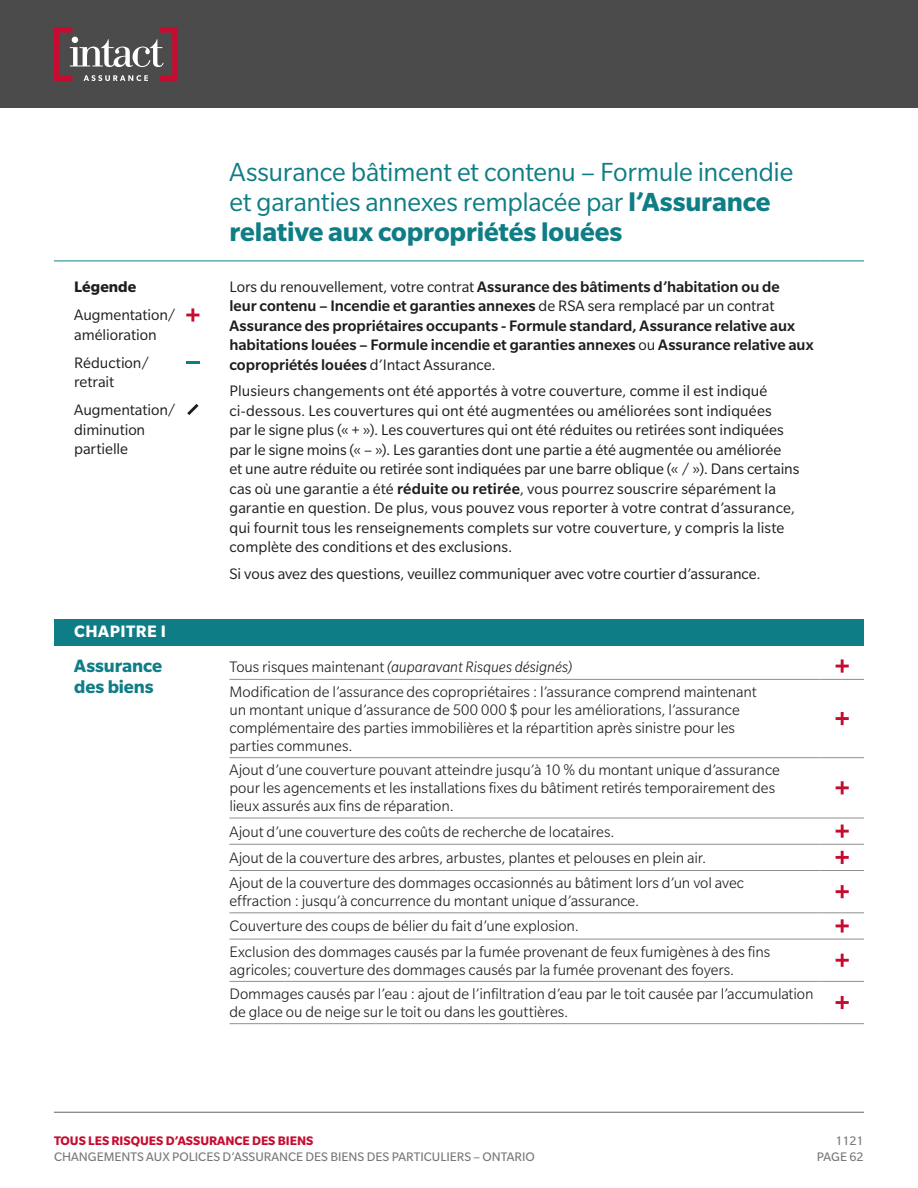
<style>
.page{position:relative;width:918px;height:1188px;background:#fff}
.page>*{position:absolute;margin:0;border:0;box-sizing:border-box;transform-origin:0 0}
.t1{font:28.5px/30px "Slate Std";letter-spacing:-.01em;color:#0f7d85}
.t2{font:700 19.5px/21px "Slate Std";letter-spacing:-.005em;color:#0f7d85}
.t3{font:700 18px "Slate Std";letter-spacing:.03em;color:#fff}
.t4{font:300 16.5px/18px "Slate Std";letter-spacing:-.005em;color:#1e1e1e}
.t5{font:16.5px/19.5px "Slate Std";color:#1e1e1e}
.t6{font:500 16.5px/19.5px "Slate Std";letter-spacing:-.005em;color:#1e1e1e}
.t7{font:700 16.5px "Slate Std";color:#1e1e1e}
.t8{font:13.5px/16.2px "Slate Std";color:#787878;text-align:right}
.t9{font:700 13.5px "Slate Std";color:#c60c30}
.s1{font-weight:700}
.s2{font-weight:400}
.s3{font-weight:500}
.s4{font-style:italic}
</style>
<div class="page">
<div style="left:0;top:0;width:918px;height:108px;background:#4b4b4b"></div>
<hr style="left:54px;top:1112px;width:810px;height:1px;background:#666">
<svg style="left:54px;top:27px;width:124px;height:54px"></svg>
<div style="left:54px;top:619px;width:810px;height:27px;background:#0f7d85"></div>
<hr style="left:820px;top:679px;width:44px;height:1px;background:#8f8f8f">
<hr style="left:820px;top:757px;width:44px;height:1px;background:#8f8f8f">
<hr style="left:54px;top:261px;width:176px;height:1px;background:#0f7d85">
<hr style="left:230px;top:261px;width:590px;height:1px;background:#0f7d85">
<hr style="left:820px;top:261px;width:44px;height:1px;background:#0f7d85">
<hr style="left:230px;top:679px;width:590px;height:1px;background:#8f8f8f">
<hr style="left:230px;top:757px;width:590px;height:1px;background:#8f8f8f">
<hr style="left:230px;top:818px;width:590px;height:1px;background:#8f8f8f">
<hr style="left:820px;top:818px;width:44px;height:1px;background:#8f8f8f">
<hr style="left:230px;top:844px;width:590px;height:1px;background:#8f8f8f">
<hr style="left:820px;top:844px;width:44px;height:1px;background:#8f8f8f">
<hr style="left:230px;top:870px;width:590px;height:1px;background:#8f8f8f">
<hr style="left:820px;top:870px;width:44px;height:1px;background:#8f8f8f">
<hr style="left:230px;top:913px;width:590px;height:1px;background:#8f8f8f">
<hr style="left:820px;top:913px;width:44px;height:1px;background:#8f8f8f">
<hr style="left:230px;top:939px;width:590px;height:1px;background:#8f8f8f">
<hr style="left:820px;top:939px;width:44px;height:1px;background:#8f8f8f">
<hr style="left:230px;top:981px;width:590px;height:1px;background:#8f8f8f">
<hr style="left:820px;top:981px;width:44px;height:1px;background:#8f8f8f">
<hr style="left:230px;top:1023px;width:590px;height:1px;background:#8f8f8f">
<hr style="left:820px;top:1023px;width:44px;height:1px;background:#8f8f8f">
<svg style="left:187px;top:404px;width:12px;height:11px"></svg>
<svg style="left:186px;top:361px;width:13px;height:3px"></svg>
<svg style="left:186px;top:308px;width:13px;height:14px"></svg>
<svg style="left:836px;top:659px;width:13px;height:14px"></svg>
<svg style="left:836px;top:712px;width:13px;height:13px"></svg>
<svg style="left:836px;top:781px;width:13px;height:13px"></svg>
<svg style="left:836px;top:825px;width:13px;height:13px"></svg>
<svg style="left:836px;top:851px;width:13px;height:13px"></svg>
<svg style="left:836px;top:885px;width:13px;height:13px"></svg>
<svg style="left:836px;top:919px;width:13px;height:14px"></svg>
<svg style="left:836px;top:954px;width:13px;height:13px"></svg>
<svg style="left:836px;top:996px;width:13px;height:13px"></svg>
<p class="t7" style="left:74px;top:278px;width:64px">Légende</p>
<p class="t5" style="left:74px;top:305px;width:103px">Augmentation/ amélioration</p>
<p class="t5" style="left:74px;top:353px;width:77px">Réduction/ retrait</p>
<p class="t5" style="left:74px;top:400px;width:103px">Augmentation/ diminution partielle</p>
<h1 class="t1" style="left:230px;top:156px;width:565px">Assurance bâtiment et contenu – Formule incendie et garanties annexes remplacée par <span class="s1">l’Assurance relative aux copropriétés louées</span></h1>
<p class="t6" style="left:229px;top:277px;width:586px"><span class="s2">Lors du renouvellement, votre contrat</span> Assurance des bâtiments d’habitation ou de<br>leur contenu – Incendie et garanties annexes <span class="s2">de RSA sera remplacé par un contrat </span>Assurance des propriétaires occupants - Formule standard, Assurance relative aux habitations louées – Formule incendie et garanties annexes <span class="s2">ou</span> Assurance relative aux copropriétés louées <span class="s2">d’Intact Assurance.</span></p>
<p class="t5" style="left:229px;top:381px;width:571px">Plusieurs changements ont été apportés à votre couverture, comme il est indiqué ci-dessous. Les couvertures qui ont été augmentées ou améliorées sont indiquées<br>par le signe plus (« + »). Les couvertures qui ont été réduites ou retirées sont indiquées par le signe moins (« – »). Les garanties dont une partie a été augmentée ou améliorée<br>et une autre réduite ou retirée sont indiquées par une barre oblique (« / »). Dans certains cas où une garantie a été <span class="s3">réduite ou retirée</span>, vous pourrez souscrire séparément la garantie en question. De plus, vous pouvez vous reporter à votre contrat d’assurance, qui fournit tous les renseignements complets sur votre couverture, y compris la liste complète des conditions et des exclusions.</p>
<p class="t5" style="left:229px;top:563px;width:533px">Si vous avez des questions, veuillez communiquer avec votre courtier d’assurance.</p>
<p class="t3" style="left:74px;top:622px;width:93px">CHAPITRE I</p>
<p class="t2" style="left:74px;top:655px;width:90px">Assurance des biens</p>
<p class="t4" style="left:230px;top:655px;width:529px;line-height:24.5px">Tous risques maintenant <span class="s4">(auparavant Risques désignés)<br></span>Modification de l’assurance des copropriétaires : l’assurance comprend maintenant</p>
<p class="t4" style="left:230px;top:701px;width:512px">un montant unique d’assurance de 500 000 $ pour les améliorations, l’assurance complémentaire des parties immobilières et la répartition après sinistre pour les parties communes.</p>
<p class="t4" style="left:230px;top:761px;width:552px">Ajout d’une couverture pouvant atteindre jusqu’à 10 % du montant unique d’assurance pour les agencements et les installations fixes du bâtiment retirés temporairement des lieux assurés aux fins de réparation.</p>
<p class="t4" style="left:230px;top:818px;width:516px;line-height:25.8px">Ajout d’une couverture des coûts de recherche de locataires.<br>Ajout de la couverture des arbres, arbustes, plantes et pelouses en plein air.<br>Ajout de la couverture des dommages occasionnés au bâtiment lors d’un vol avec</p>
<p class="t4" style="left:230px;top:888px;width:542px;line-height:25.3px">effraction : jusqu’à concurrence du montant unique d’assurance.<br>Couverture des coups de bélier du fait d’une explosion.<br>Exclusion des dommages causés par la fumée provenant de feux fumigènes à des fins</p>
<p class="t4" style="left:230px;top:957px;width:586px;line-height:24.3px">agricoles; couverture des dommages causés par la fumée provenant des foyers.<br>Dommages causés par l’eau : ajout de l’infiltration d’eau par le toit causée par l’accumulation</p>
<p class="t4" style="left:230px;top:1003px;width:340px">de glace ou de neige sur le toit ou dans les gouttières.</p>
<p class="t9" style="left:54px;top:1133px;width:261px">TOUS LES RISQUES D’ASSURANCE DES BIENS</p>
<p class="t8" style="left:54px;top:1149px;width:483px">CHANGEMENTS AUX POLICES D’ASSURANCE DES BIENS DES PARTICULIERS – ONTARIO</p>
<p class="t8" style="left:817px;top:1132px;width:48px">1121<br>PAGE 62</p>
</div>
